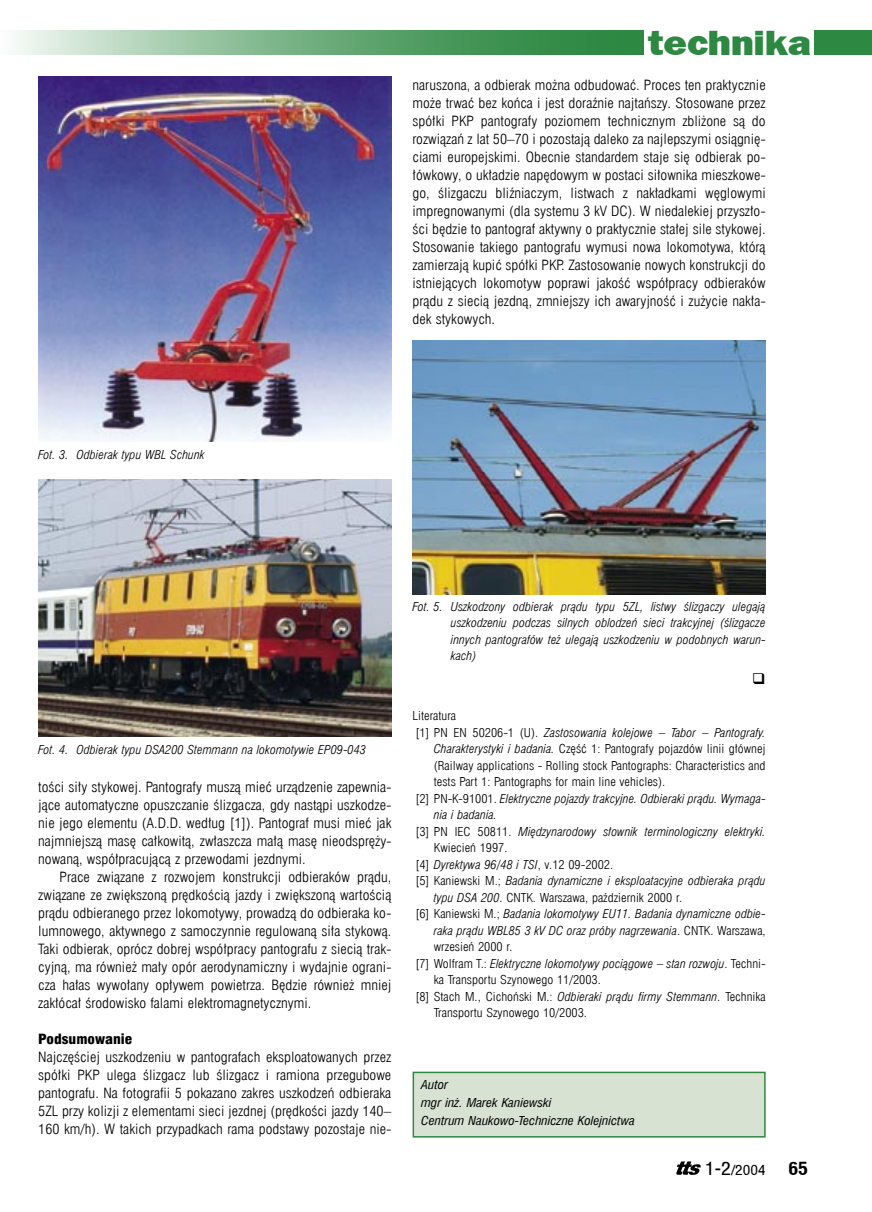
<style>
.page{position:relative;width:872px;height:1212px;background:#fff}
.page>*{position:absolute;margin:0;border:0;box-sizing:border-box;transform-origin:0 0}
.t1{font:36px "Frankfurt Goth Hvypl";color:#2d8842;scale:1.1 1}
.t2{font:700 18px "Switzerland Condpl";color:#000;scale:1.1 1}
.tekst0{font:13.8px/18px "Swis 721 Lt Cn EU Normal";color:#000;text-align:justify;scale:1.1 1}
.tekst{font:13.8px/18px "Swis 721 Lt Cn EU Normal";color:#000;text-align:justify;scale:1.1 1}
.tytuł1{font:13.8px "Swis 721 Blk Cn EU Normal";color:#000;scale:1.1 1}
.t3{font:13.8px "Switzerland Condpl";color:#000;scale:1.1 1}
.literatura{font:12px/16.5px "Swis 721 Lt Cn EU Italic";color:#000;scale:1.1 1}
.literatura-2{font:12px/16.5px "Swis 721 Lt Cn EU Normal";color:#000;scale:1.1 1}
.podpis{font:12px/16.5px "Swis 721 Lt Cn EU Italic";color:#000;text-align:justify;scale:1.1 1}
.autor_stopka{font:12px "Swis 721 Cn EU Italic";color:#000;scale:1.1 1}
.s1{font-family:"Swis 721 Lt Cn EU Italic"}
.s2{font-family:"Swis 721 Lt Cn EU Normal"}
.s3{font-size:18px}
</style>
<div class="page">
<div style="left:814px;top:30px;width:58px;height:25px;background:#2d8842"></div>
<svg style="left:16px;top:30px;width:627px;height:25px;background:#77b284"></svg>
<svg style="left:676px;top:1161px;width:25px;height:14px"></svg>
<div style="left:413px;top:1072px;width:352px;height:65px;background:#d8e2d3"></div>
<div style="left:412px;top:1071px;width:353px;height:66px;border:2px solid #2d8842"></div>
<img style="left:38px;top:77px;width:353px;height:364px">
<img style="left:38px;top:480px;width:353px;height:257px">
<img style="left:412px;top:340px;width:353px;height:254px">
<p class="podpis" style="left:38px;top:447px;width:153px">Fot. 3. Odbierak typu WBL Schunk</p>
<h1 class="t1" style="left:648px;top:21px;width:149px">technika</h1>
<p class="tekst0" style="left:412px;top:76px;width:322px">naruszona, a odbierak można odbudować. Proces ten praktycznie może trwać bez końca i jest doraźnie najtańszy. Stosowane przez spółki PKP pantografy poziomem technicznym zbliżone są do rozwiązań z lat 50–70 i pozostają daleko za najlepszymi osiągnię&shy;ciami europejskimi. Obecnie standardem staje się odbierak po&shy;łówkowy, o układzie napędowym w postaci siłownika mieszkowe&shy;go, ślizgaczu bliźniaczym, listwach z nakładkami węglowymi impregnowanymi (dla systemu 3 kV DC). W niedalekiej przyszło&shy;ści będzie to pantograf aktywny o praktycznie stałej sile stykowej.<br>Stosowanie takiego pantografu wymusi nowa lokomotywa, którą zamierzają kupić spółki PKP. Zastosowanie nowych konstrukcji do istniejących lokomotyw poprawi jakość współpracy odbieraków prądu z siecią jezdną, zmniejszy ich awaryjność i zużycie nakła&shy;dek stykowych.</p>
<p class="podpis" style="left:38px;top:742px;width:299px">Fot. 4. Odbierak typu DSA200 Stemmann na lokomotywie EP09-043</p>
<p class="tekst0" style="left:38px;top:778px;width:322px">tości siły stykowej. Pantografy muszą mieć urządzenie zapewnia&shy;jące automatyczne opuszczanie ślizgacza, gdy nastąpi uszkodze&shy;nie jego elementu (A.D.D. według [1]). Pantograf musi mieć jak najmniejszą masę całkowitą, zwłaszcza małą masę nieodspręży&shy;nowaną, współpracującą z przewodami jezdnymi.</p>
<p class="tekst" style="left:38px;top:868px;width:322px;text-indent:21px">Prace związane z rozwojem konstrukcji odbieraków prądu, związane ze zwiększoną prędkością jazdy i zwiększoną wartością prądu odbieranego przez lokomotywy, prowadzą do odbieraka ko&shy;lumnowego, aktywnego z samoczynnie regulowaną siła stykową.<br>Taki odbierak, oprócz dobrej współpracy pantografu z siecią trak&shy;cyjną, ma również mały opór aerodynamiczny i wydajnie ograni&shy;cza hałas wywołany opływem powietrza. Będzie również mniej zakłócał środowisko falami elektromagnetycznymi.</p>
<p class="tytuł1" style="left:38px;top:1030px;width:87px">Podsumowanie</p>
<p class="tekst0" style="left:38px;top:1048px;width:322px">Najczęściej uszkodzeniu w pantografach eksploatowanych przez spółki PKP ulega ślizgacz lub ślizgacz i ramiona przegubowe pantografu. Na fotografii 5 pokazano zakres uszkodzeń odbieraka 5ZL przy kolizji z elementami sieci jezdnej (prędkości jazdy 140– 160 km/h). W takich przypadkach rama podstawy pozostaje nie-</p>
<p class="podpis" style="left:451px;top:598px;width:288px;text-indent:-38px">Fot. 5. Uszkodzony odbierak prądu typu 5ZL, listwy ślizgaczy ulegają uszkodzeniu podczas silnych oblodzeń sieci trakcyjnej (ślizgacze innych pantografów też ulegają uszkodzeniu w podobnych warun&shy;kach)</p>
<p class="literatura-2" style="left:412px;top:708px;width:41px">Literatura</p>
<p class="literatura-2" style="left:434px;top:724px;width:303px;text-align:justify;text-indent:-18px">[1] PN EN 50206-1 (U). <span class="s1">Zastosowania kolejowe – Tabor – Pantografy.<br>Charakterystyki i badania.</span> Część 1: Pantografy pojazdów linii głównej (Railway applications - Rolling stock Pantographs: Characteristics and tests Part 1: Pantographs for main line vehicles).</p>
<p class="literatura" style="left:434px;top:790px;width:303px;text-indent:-18px"><span class="s2">[2] PN-K-91001.</span> Elektryczne pojazdy trakcyjne. Odbieraki prądu. Wymaga&shy;nia i badania.</p>
<p class="literatura" style="left:434px;top:823px;width:303px;text-indent:-18px"><span class="s2">[3] PN IEC 50811.</span> Międzynarodowy słownik terminologiczny elektryki.<br><span class="s2">Kwiecień 1997.</span></p>
<p class="literatura" style="left:415px;top:856px;width:181px"><span class="s2">[4]</span> Dyrektywa 96/48 i TSI<span class="s2">, v.12 09-2002.</span></p>
<p class="literatura" style="left:434px;top:873px;width:303px;text-indent:-18px"><span class="s2">[5] Kaniewski M.;</span> Badania dynamiczne i eksploatacyjne odbieraka prądu typu DSA 200<span class="s2">. CNTK. Warszawa, październik 2000 r.</span></p>
<p class="literatura" style="left:434px;top:906px;width:303px;text-align:justify;text-indent:-18px"><span class="s2">[6] Kaniewski M.;</span> Badania lokomotywy EU11. Badania dynamiczne odbie&shy;raka prądu WBL85 3 kV DC oraz próby nagrzewania<span class="s2">. CNTK. Warszawa, wrzesień 2000 r.</span></p>
<p class="literatura-2" style="left:434px;top:955px;width:303px;text-indent:-18px">[7] Wolfram T.: <span class="s1">Elektryczne lokomotywy pociągowe – stan rozwoju</span>. Techni&shy;ka Transportu Szynowego 11/2003.</p>
<p class="literatura-2" style="left:434px;top:988px;width:303px;text-indent:-18px">[8] Stach M., Cichoński M.: <span class="s1">Odbieraki prądu firmy Stemmann</span>. Technika<br>Transportu Szynowego 10/2003.</p>
<p class="autor_stopka" style="left:421px;top:1077px;width:26px">Autor</p>
<p class="autor_stopka" style="left:421px;top:1095px;width:120px">mgr inż. Marek Kaniewski</p>
<p class="autor_stopka" style="left:421px;top:1113px;width:196px">Centrum Naukowo-Techniczne Kolejnictwa</p>
<p class="t3" style="left:705px;top:1160px;width:57px"><span class="s3">1-2</span>/2004</p>
<h2 class="t2" style="left:788px;top:1157px;width:19px">65</h2>
</div>
